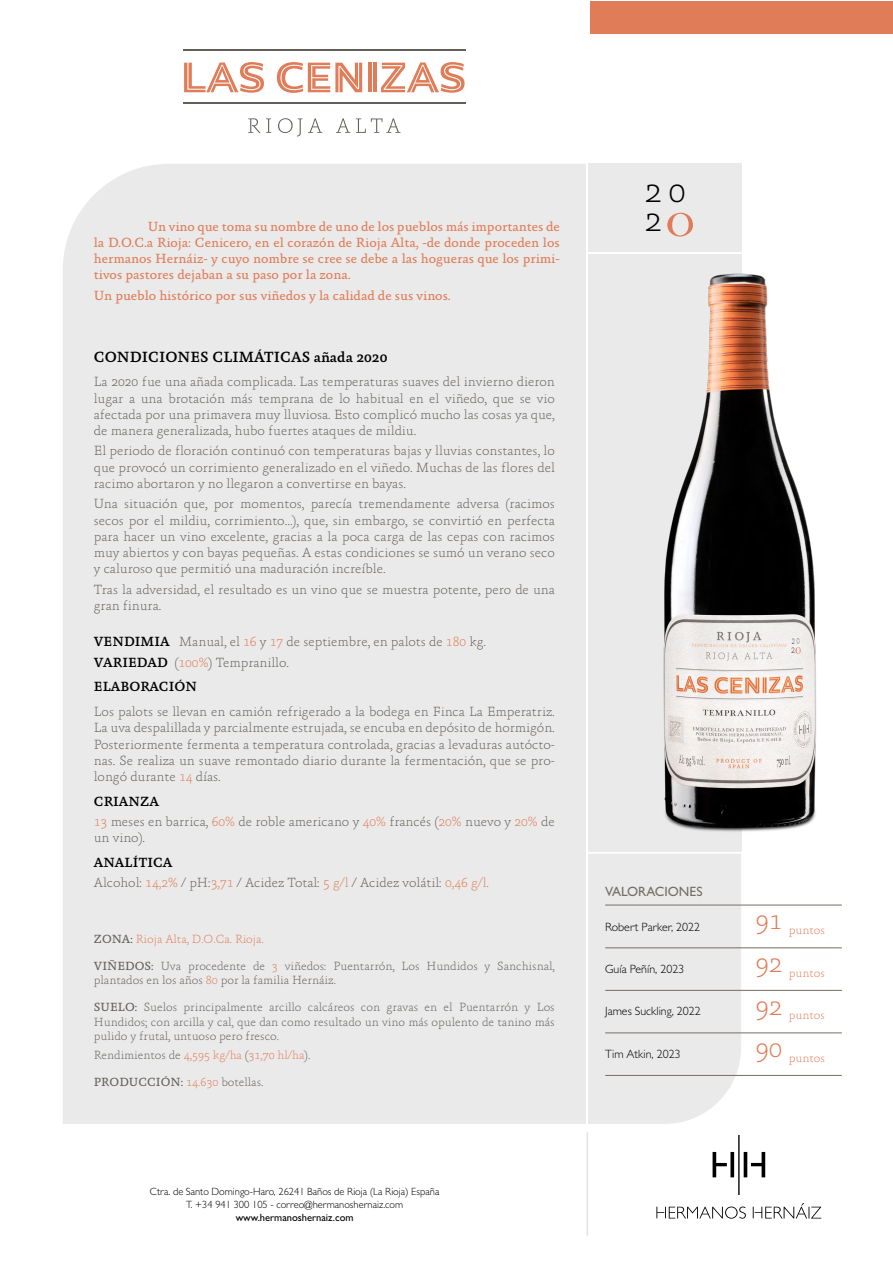
<style>
.page{position:relative;width:893px;height:1263px;background:#fff}
.page>*{position:absolute;margin:0;border:0;box-sizing:border-box;transform-origin:0 0}
.t1{font:100 34.65px/29.7px "Absara";color:#000}
.t2{font:100 27px "Absara";color:#e07d58}
.t3{font:500 15px "Absara";color:#000}
.t4{font:100 13.5px/16.2px "Absara";color:#635e58;text-align:justify}
.t5{font:13.5px/16.2px "Absara";color:#e07d58;text-align:justify}
.t6{font:500 13.5px "Gill Sans MT Pro";color:#756e64}
.t7{font:500 13.5px "Absara";color:#000}
.t8{font:100 12px/14.4px "Absara";color:#635e58}
.t9{font:100 12px "Absara";color:#e07d58}
.t10{font:300 12px "Gill Sans MT Pro";color:#000}
.t11{font:12px "Absara";color:#635e58}
.t12{font:300 10.5px/12.6px "Gill Sans MT Pro";color:#000;text-align:center}
.t13{font:500 10.5px "Gill Sans MT Pro";color:#000}
.s1{font-weight:500;color:#000}
.s2{color:#e07d58}
.s3{font-weight:400;color:#635e58}
.s4{font-weight:400}
.s5{color:#635e58}
.s6{font-weight:100;color:#e07d58}
.s7{font-weight:100}
.s8{font-family:"Bodoni Sev ITC Book SC";font-weight:400;font-size:52.05px;color:#e07d58}
</style>
<div class="page">
<svg style="left:656px;top:1203px;width:165px;height:16px"></svg>
<svg style="left:713px;top:1135px;width:52px;height:60px"></svg>
<div style="left:63px;top:164px;width:523px;height:960px;background:#eaeaea"></div>
<svg style="left:277px;top:62px;width:85px;height:31px"></svg>
<hr style="left:369px;top:63px;width:3px;height:29px;background:#e07d58">
<hr style="left:373px;top:63px;width:3px;height:29px;background:#e07d58">
<svg style="left:381px;top:62px;width:84px;height:31px"></svg>
<svg style="left:184px;top:62px;width:80px;height:31px"></svg>
<hr style="left:183px;top:49px;width:282px;height:1px;background:#635e58">
<hr style="left:183px;top:102px;width:282px;height:2px;background:#635e58">
<svg style="left:248px;top:118px;width:12px;height:15px"></svg>
<svg style="left:266px;top:118px;width:5px;height:15px"></svg>
<svg style="left:278px;top:118px;width:44px;height:18px"></svg>
<svg style="left:336px;top:118px;width:14px;height:15px"></svg>
<svg style="left:356px;top:118px;width:45px;height:15px"></svg>
<div style="left:588px;top:164px;width:153px;height:88px;background:#eaeaea"></div>
<div style="left:590px;top:1px;width:302px;height:32px;background:#e07d58"></div>
<hr style="left:587px;top:1132px;width:1px;height:104px;background:#e3e3e3">
<div style="left:588px;top:854px;width:153px;height:270px;background:#eaeaea"></div>
<div style="left:588px;top:254px;width:153px;height:598px;background:#eaeaea"></div>
<img style="left:663px;top:267px;width:154px;height:570px">
<hr style="left:605px;top:990px;width:237px;height:1px;background:#756e64">
<hr style="left:605px;top:1033px;width:237px;height:1px;background:#756e64">
<hr style="left:605px;top:947px;width:237px;height:1px;background:#756e64">
<hr style="left:605px;top:905px;width:237px;height:1px;background:#756e64">
<hr style="left:605px;top:1075px;width:237px;height:1px;background:#756e64">
<p class="t5" style="left:94px;top:218px;width:467px;text-indent:54px">Un vino que toma su nombre de uno de los pueblos más importantes de la D.O.C.a Rioja: Cenicero, en el corazón de Rioja Alta, -de donde proceden los hermanos Hernáiz- y cuyo nombre se cree se debe a las hogueras que los primi&shy;tivos pastores dejaban a su paso por la zona.</p>
<p class="t5" style="left:94px;top:287px;width:359px">Un pueblo histórico por sus viñedos y la calidad de sus vinos.</p>
<p class="t3" style="left:94px;top:348px;width:295px">CONDICIONES CLIMÁTICAS añada 2020</p>
<p class="t4" style="left:94px;top:374px;width:463px">La 2020 fue una añada complicada. Las temperaturas suaves del invierno dieron lugar a una brotación más temprana de lo habitual en el viñedo, que se vio afectada por una primavera muy lluviosa. Esto complicó mucho las cosas ya que, de manera generalizada, hubo fuertes ataques de mildiu.</p>
<p class="t4" style="left:94px;top:443px;width:462px">El periodo de floración continuó con temperaturas bajas y lluvias constantes, lo que provocó un corrimiento generalizado en el viñedo. Muchas de las flores del racimo abortaron y no llegaron a convertirse en bayas.</p>
<p class="t4" style="left:94px;top:496px;width:462px">Una situación que, por momentos, parecía tremendamente adversa (racimos secos por el mildiu, corrimiento…), que, sin embargo, se convirtió en perfecta para hacer un vino excelente, gracias a la poca carga de las cepas con racimos muy abiertos y con bayas pequeñas. A estas condiciones se sumó un verano seco y caluroso que permitió una maduración increíble.</p>
<p class="t4" style="left:94px;top:581px;width:462px">Tras la adversidad, el resultado es un vino que se muestra potente, pero de una gran finura.</p>
<p class="t4" style="left:94px;top:632px;width:394px;line-height:20.4px"><span class="s1">VENDIMIA</span> Manual, el <span class="s2">16</span> y <span class="s2">17</span> de septiembre, en palots de <span class="s2">180</span> kg.<br><span class="s1">VARIEDAD</span> (<span class="s2">100%</span>) Tempranillo.</p>
<p class="t7" style="left:94px;top:679px;width:105px">ELABORACIÓN</p>
<p class="t4" style="left:94px;top:704px;width:462px">Los palots se llevan en camión refrigerado a la bodega en Finca La Emperatriz.<br>La uva despalillada y parcialmente estrujada, se encuba en depósito de hormigón.<br>Posteriormente fermenta a temperatura controlada, gracias a levaduras autócto&shy;nas. Se realiza un suave remontado diario durante la fermentación, que se pro&shy;longó durante <span class="s2">14</span> días.</p>
<p class="t4" style="left:94px;top:791px;width:462px;line-height:20.4px"><span class="s1">CRIANZA<br></span><span class="s2">13</span> meses en barrica, <span class="s2">60%</span> de roble americano y <span class="s2">40%</span> francés (<span class="s2">20%</span> nuevo y <span class="s2">20%</span> de</p>
<p class="t4" style="left:94px;top:830px;width:53px">un vino).</p>
<p class="t4" style="left:94px;top:852px;width:397px;line-height:20.4px"><span class="s1">ANALÍTICA<br></span>Alcohol: <span class="s2">14,2%</span> / pH:<span class="s2">3,71</span> / Acidez Total: <span class="s2">5 g/l</span> / Acidez volátil: <span class="s2">0,46 g/l.</span></p>
<p class="t9" style="left:94px;top:932px;width:172px"><span class="s3">ZONA:</span> Rioja Alta, D.O.Ca. Rioja.</p>
<p class="t8" style="left:94px;top:959px;width:462px"><span class="s4">VIÑEDOS:</span> Uva procedente de <span class="s2">3</span> viñedos: Puentarrón, Los Hundidos y Sanchisnal, plantados en los años <span class="s2">80</span> por la familia Hernáiz.</p>
<p class="t8" style="left:94px;top:1000px;width:462px;text-align:justify"><span class="s4">SUELO:</span> Suelos principalmente arcillo calcáreos con gravas en el Puentarrón y Los Hundidos; con arcilla y cal, que dan como resultado un vino más opulento de tanino más pulido y frutal, untuoso pero fresco.</p>
<p class="t9" style="left:94px;top:1048px;width:218px"><span class="s5">Rendimientos de</span> 4,595 kg/ha <span class="s5">(</span>31,70 hl/ha<span class="s5">).</span></p>
<p class="t11" style="left:94px;top:1075px;width:171px">PRODUCCIÓN: <span class="s6">14.630</span> <span class="s7">botellas.</span></p>
<p class="t12" style="left:150px;top:1185px;width:291px">Ctra. de Santo Domingo-Haro, 26241 Baños de Rioja (La Rioja) España<br>T. +34 941 300 105 - correo@hermanoshernaiz.com</p>
<p class="t13" style="left:236px;top:1211px;width:119px">www.hermanoshernaiz.com</p>
<h1 class="t1" style="left:644px;top:176px;width:52px">20<br>2<span class="s8">0</span></h1>
<p class="t6" style="left:605px;top:883px;width:99px">VALORACIONES</p>
<p class="t10" style="left:605px;top:919px;width:96px">Robert Parker, 2022</p>
<p class="t10" style="left:605px;top:962px;width:81px">Guía Peñín, 2023</p>
<p class="t10" style="left:605px;top:1004px;width:97px">James Suckling, 2022</p>
<p class="t10" style="left:605px;top:1046px;width:77px">Tim Atkin, 2023</p>
<h2 class="t2" style="left:755px;top:905px;width:28px">91</h2>
<p class="t9" style="left:789px;top:923px;width:38px">puntos</p>
<h2 class="t2" style="left:755px;top:947px;width:28px">92</h2>
<p class="t9" style="left:789px;top:965px;width:38px">puntos</p>
<h2 class="t2" style="left:755px;top:990px;width:28px">92</h2>
<p class="t9" style="left:789px;top:1008px;width:38px">puntos</p>
<h2 class="t2" style="left:755px;top:1032px;width:28px">90</h2>
<p class="t9" style="left:789px;top:1050px;width:38px">puntos</p>
</div>
